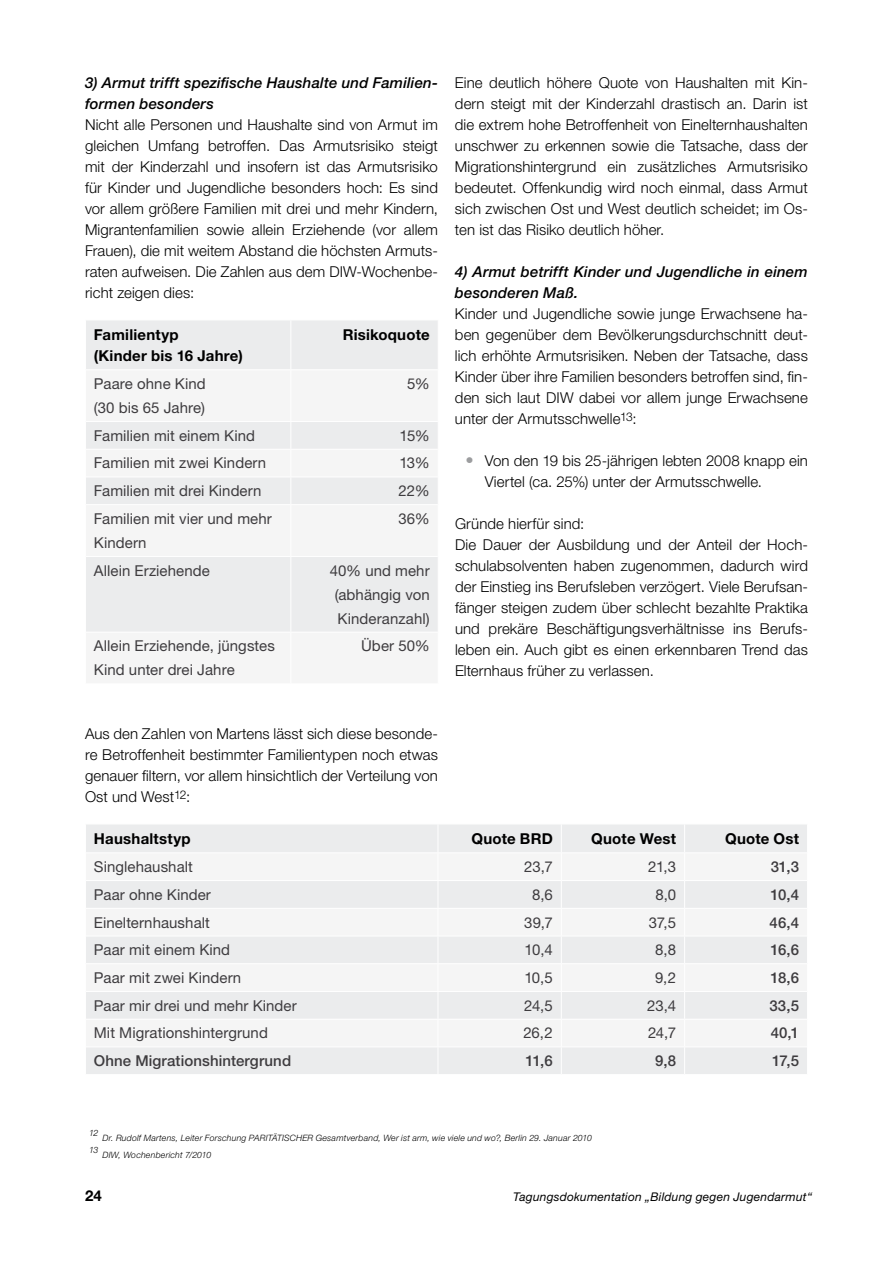
<style>
.page{position:relative;width:893px;height:1263px;background:#fff}
.page>*{position:absolute;margin:0;border:0;box-sizing:border-box;transform-origin:0 0}
.t1{font:300 15px/21px "Helvetica Neue LT Std";letter-spacing:.005em;color:#000;text-align:justify}
.t2{font:15px/24px "Helvetica Neue LT Std";letter-spacing:.005em;color:#3e3c3f}
.t3{font:italic 500 15px/21px "Helvetica Neue LT Std";letter-spacing:.01em;color:#000}
.t4{font:700 15px/21px "Helvetica Neue LT Std";letter-spacing:.015em;color:#000}
.t5{font:500 15px "Helvetica Neue LT Std";letter-spacing:.005em;color:#3e3c3f}
.t6{font:italic 12px "Helvetica Neue LT Std";letter-spacing:.015em;color:#000}
.t7{font:italic 300 8.7px "Helvetica Neue LT Std";letter-spacing:.02em;color:#000}
.s1{font-size:16.5px;color:#9c9d9f}
</style>
<div class="page">
<div style="left:86px;top:321px;width:352px;height:48px;background:#ebeced"></div>
<svg style="left:86px;top:422px;width:352px;height:210px;fill:#ebeced"></svg>
<hr style="left:290px;top:320px;width:1px;height:49px;background:#fff">
<hr style="left:86px;top:449px;width:205px;height:1px;background:#fff">
<hr style="left:291px;top:449px;width:147px;height:1px;background:#fff">
<hr style="left:86px;top:477px;width:205px;height:1px;background:#fff">
<hr style="left:291px;top:477px;width:147px;height:1px;background:#fff">
<svg style="left:290px;top:422px;width:1px;height:82px"></svg>
<hr style="left:290px;top:505px;width:1px;height:51px;background:#fff">
<hr style="left:290px;top:557px;width:1px;height:75px;background:#fff">
<hr style="left:86px;top:556px;width:205px;height:1px;background:#fff">
<hr style="left:291px;top:556px;width:147px;height:1px;background:#fff">
<hr style="left:86px;top:504px;width:205px;height:1px;background:#fff">
<hr style="left:291px;top:504px;width:147px;height:1px;background:#fff">
<div style="left:86px;top:825px;width:721px;height:249px;background:#ebeced"></div>
<svg style="left:86px;top:853px;width:721px;height:193px;fill:#f5f5f5"></svg>
<hr style="left:86px;top:852px;width:352px;height:1px;background:#fff">
<hr style="left:438px;top:852px;width:123px;height:1px;background:#fff">
<hr style="left:561px;top:852px;width:124px;height:1px;background:#fff">
<hr style="left:685px;top:852px;width:122px;height:1px;background:#fff">
<hr style="left:86px;top:880px;width:352px;height:1px;background:#fff">
<hr style="left:438px;top:880px;width:123px;height:1px;background:#fff">
<hr style="left:561px;top:880px;width:124px;height:1px;background:#fff">
<hr style="left:685px;top:880px;width:122px;height:1px;background:#fff">
<hr style="left:86px;top:908px;width:352px;height:1px;background:#fff">
<hr style="left:438px;top:908px;width:123px;height:1px;background:#fff">
<hr style="left:561px;top:908px;width:124px;height:1px;background:#fff">
<hr style="left:685px;top:908px;width:122px;height:1px;background:#fff">
<hr style="left:86px;top:936px;width:352px;height:1px;background:#fff">
<hr style="left:438px;top:936px;width:123px;height:1px;background:#fff">
<hr style="left:561px;top:936px;width:124px;height:1px;background:#fff">
<hr style="left:685px;top:936px;width:122px;height:1px;background:#fff">
<svg style="left:438px;top:825px;width:1px;height:249px"></svg>
<hr style="left:86px;top:991px;width:352px;height:1px;background:#fff">
<hr style="left:438px;top:991px;width:123px;height:1px;background:#fff">
<hr style="left:561px;top:991px;width:124px;height:1px;background:#fff">
<hr style="left:685px;top:991px;width:122px;height:1px;background:#fff">
<hr style="left:86px;top:1019px;width:352px;height:1px;background:#fff">
<hr style="left:438px;top:1019px;width:123px;height:1px;background:#fff">
<hr style="left:561px;top:1019px;width:124px;height:1px;background:#fff">
<hr style="left:685px;top:1019px;width:122px;height:1px;background:#fff">
<hr style="left:86px;top:963px;width:352px;height:1px;background:#fff">
<hr style="left:438px;top:963px;width:123px;height:1px;background:#fff">
<hr style="left:561px;top:963px;width:124px;height:1px;background:#fff">
<hr style="left:685px;top:963px;width:122px;height:1px;background:#fff">
<hr style="left:86px;top:1046px;width:352px;height:1px;background:#fff">
<hr style="left:438px;top:1046px;width:123px;height:1px;background:#fff">
<hr style="left:561px;top:1046px;width:124px;height:1px;background:#fff">
<svg style="left:561px;top:825px;width:1px;height:249px"></svg>
<hr style="left:685px;top:1046px;width:122px;height:1px;background:#fff">
<svg style="left:684px;top:825px;width:1px;height:249px"></svg>
<p class="t3" style="left:85px;top:72px;width:354px">3) Armut trifft spezifische Haushalte und Familien&shy;formen besonders</p>
<p class="t1" style="left:85px;top:114px;width:354px">Nicht alle Personen und Haushalte sind von Armut im gleichen Umfang betroffen. Das Armutsrisiko steigt mit der Kinderzahl und insofern ist das Armutsrisiko für Kinder und Jugendliche besonders hoch: Es sind vor allem größere Familien mit drei und mehr Kindern, Migrantenfamilien sowie allein Erziehende (vor allem Frauen), die mit weitem Abstand die höchsten Armuts&shy;raten aufweisen. Die Zahlen aus dem DIW-Wochenbe&shy;richt zeigen dies:</p>
<p class="t4" style="left:94px;top:324px;width:150px">Familientyp<br>(Kinder bis 16 Jahre)</p>
<p class="t4" style="left:343px;top:324px;width:88px">Risikoquote</p>
<p class="t2" style="left:94px;top:371px;width:113px">Paare ohne Kind (30 bis 65 Jahre)</p>
<p class="t2" style="left:407px;top:371px;width:24px">5%</p>
<p class="t2" style="left:94px;top:423px;width:163px">Familien mit einem Kind</p>
<p class="t2" style="left:400px;top:423px;width:32px">15%</p>
<p class="t2" style="left:94px;top:451px;width:174px">Familien mit zwei Kindern</p>
<p class="t2" style="left:399px;top:451px;width:32px">13%</p>
<p class="t2" style="left:94px;top:479px;width:169px">Familien mit drei Kindern</p>
<p class="t2" style="left:398px;top:479px;width:33px">22%</p>
<p class="t2" style="left:94px;top:506px;width:179px">Familien mit vier und mehr<br>Kindern</p>
<p class="t2" style="left:398px;top:506px;width:33px">36%</p>
<p class="t2" style="left:94px;top:558px;width:117px">Allein Erziehende</p>
<p class="t2" style="left:330px;top:558px;width:101px;text-align:center">40% und mehr (abhängig von<br>Kinderanzahl)</p>
<p class="t2" style="left:94px;top:634px;width:182px">Allein Erziehende, jüngstes<br>Kind unter drei Jahre</p>
<p class="t2" style="left:361px;top:634px;width:70px">Über 50%</p>
<p class="t1" style="left:455px;top:72px;width:354px">Eine deutlich höhere Quote von Haushalten mit Kin&shy;dern steigt mit der Kinderzahl drastisch an. Darin ist die extrem hohe Betroffenheit von Einelternhaushalten unschwer zu erkennen sowie die Tatsache, dass der Migrationshintergrund ein zusätzliches Armutsrisiko bedeutet. Offenkundig wird noch einmal, dass Armut sich zwischen Ost und West deutlich scheidet; im Os&shy;ten ist das Risiko deutlich höher.</p>
<p class="t3" style="left:455px;top:261px;width:354px">4) Armut betrifft Kinder und Jugendliche in einem besonderen Maß.</p>
<p class="t1" style="left:455px;top:303px;width:354px">Kinder und Jugendliche sowie junge Erwachsene ha&shy;ben gegenüber dem Bevölkerungsdurchschnitt deut&shy;lich erhöhte Armutsrisiken. Neben der Tatsache, dass Kinder über ihre Familien besonders betroffen sind, fin&shy;den sich laut DIW dabei vor allem junge Erwachsene unter der Armutsschwelle<sup>13</sup>:</p>
<p class="t1" style="left:485px;top:450px;width:325px;text-indent:-19px"><span class="s1">•</span> Von den 19 bis 25-jährigen lebten 2008 knapp ein<br>Viertel (ca. 25%) unter der Armutsschwelle.</p>
<p class="t1" style="left:455px;top:513px;width:354px;text-align:left">Gründe hierfür sind:<br>Die Dauer der Ausbildung und der Anteil der Hoch&shy;schulabsolventen haben zugenommen, dadurch wird der Einstieg ins Berufsleben verzögert. Viele Berufsan&shy;fänger steigen zudem über schlecht bezahlte Praktika und prekäre Beschäftigungsverhältnisse ins Berufs&shy;leben ein. Auch gibt es einen erkennbaren Trend das Elternhaus früher zu verlassen.</p>
<p class="t1" style="left:85px;top:723px;width:354px">Aus den Zahlen von Martens lässt sich diese besonde&shy;re Betroffenheit bestimmter Familientypen noch etwas genauer filtern, vor allem hinsichtlich der Verteilung von Ost und West<sup>12</sup>:</p>
<p class="t4" style="left:94px;top:828px;width:98px">Haushaltstyp</p>
<p class="t4" style="left:471px;top:828px;width:83px">Quote BRD</p>
<p class="t4" style="left:591px;top:828px;width:86px">Quote West</p>
<p class="t4" style="left:725px;top:828px;width:76px">Quote Ost</p>
<p class="t2" style="left:94px;top:854px;width:101px">Singlehaushalt</p>
<p class="t2" style="left:524px;top:854px;width:30px">23,7</p>
<p class="t2" style="left:648px;top:854px;width:29px">21,3</p>
<p class="t5" style="left:771px;top:858px;width:30px">31,3</p>
<p class="t2" style="left:94px;top:882px;width:119px">Paar ohne Kinder</p>
<p class="t2" style="left:532px;top:882px;width:22px">8,6</p>
<p class="t2" style="left:655px;top:882px;width:22px">8,0</p>
<p class="t5" style="left:771px;top:885px;width:30px">10,4</p>
<p class="t2" style="left:94px;top:910px;width:118px">Einelternhaushalt</p>
<p class="t2" style="left:524px;top:910px;width:30px">39,7</p>
<p class="t2" style="left:649px;top:910px;width:29px">37,5</p>
<p class="t5" style="left:770px;top:913px;width:31px">46,4</p>
<p class="t2" style="left:94px;top:938px;width:138px">Paar mit einem Kind</p>
<p class="t2" style="left:524px;top:938px;width:30px">10,4</p>
<p class="t2" style="left:655px;top:938px;width:22px">8,8</p>
<p class="t5" style="left:770px;top:941px;width:30px">16,6</p>
<p class="t2" style="left:94px;top:965px;width:149px">Paar mit zwei Kindern</p>
<p class="t2" style="left:524px;top:965px;width:30px">10,5</p>
<p class="t2" style="left:655px;top:965px;width:22px">9,2</p>
<p class="t5" style="left:770px;top:969px;width:30px">18,6</p>
<p class="t2" style="left:94px;top:993px;width:204px">Paar mir drei und mehr Kinder</p>
<p class="t2" style="left:524px;top:993px;width:30px">24,5</p>
<p class="t2" style="left:647px;top:993px;width:30px">23,4</p>
<p class="t5" style="left:769px;top:996px;width:31px">33,5</p>
<p class="t2" style="left:94px;top:1021px;width:176px">Mit Migrationshintergrund</p>
<p class="t2" style="left:523px;top:1021px;width:31px">26,2</p>
<p class="t2" style="left:648px;top:1021px;width:29px">24,7</p>
<p class="t5" style="left:771px;top:1024px;width:30px">40,1</p>
<p class="t5" style="left:94px;top:1052px;width:199px">Ohne Migrationshintergrund</p>
<p class="t5" style="left:526px;top:1052px;width:29px">11,6</p>
<p class="t5" style="left:655px;top:1052px;width:22px">9,8</p>
<p class="t5" style="left:772px;top:1052px;width:28px">17,5</p>
<p class="t7" style="left:89px;top:1127px;width:11px">12</p>
<p class="t7" style="left:103px;top:1132px;width:491px">Dr. Rudolf Martens, Leiter Forschung PARITÄTISCHER Gesamtverband, Wer ist arm, wie viele und wo?, Berlin 29. Januar 2010</p>
<p class="t7" style="left:89px;top:1145px;width:11px">13</p>
<p class="t7" style="left:103px;top:1150px;width:110px">DIW, Wochenbericht 7/2010</p>
<p class="t4" style="left:85px;top:1185px;width:18px">24</p>
<p class="t6" style="left:513px;top:1190px;width:300px">Tagungsdokumentation „Bildung gegen Jugendarmut“</p>
</div>
